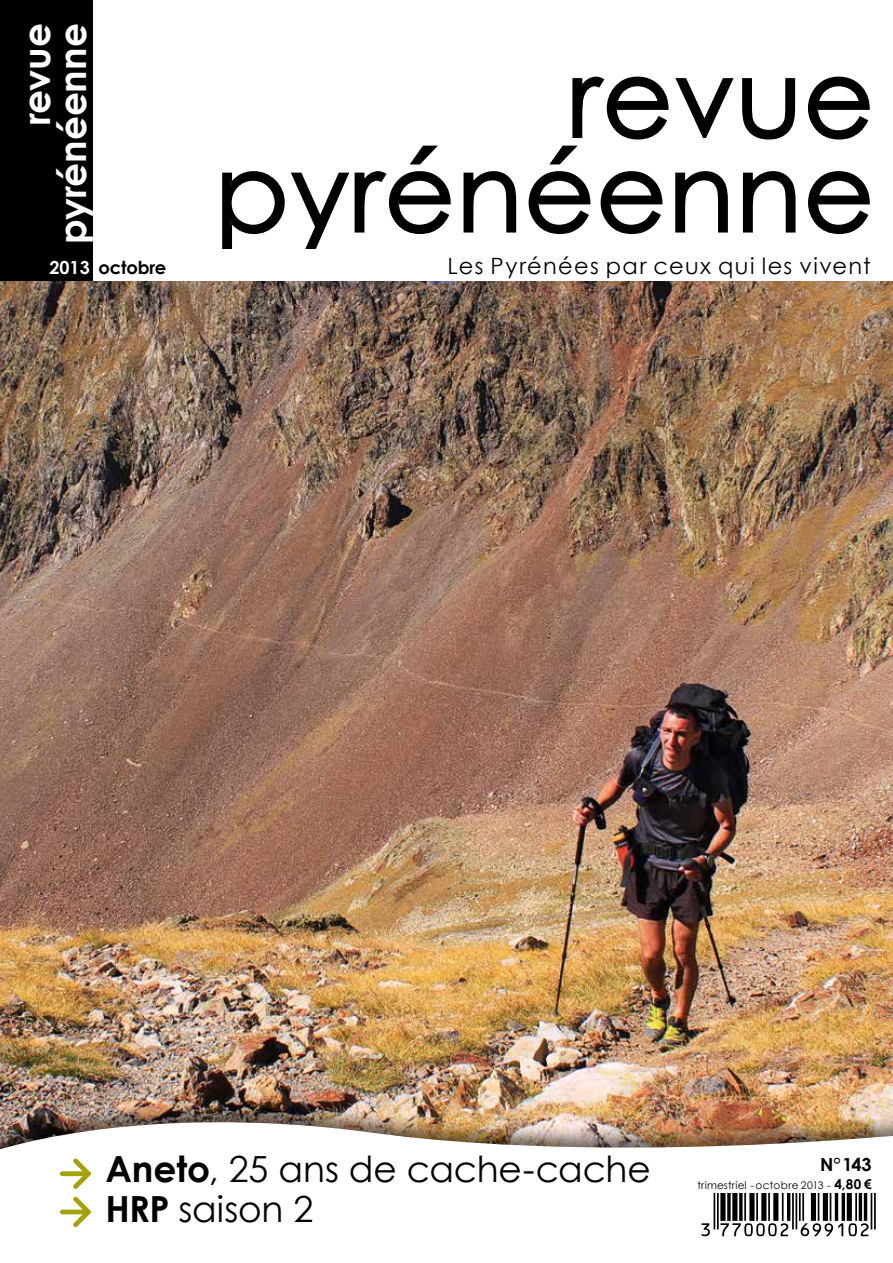
<style>
.page{position:relative;width:893px;height:1263px;background:#fff}
.page>*{position:absolute;margin:0;border:0;box-sizing:border-box;transform-origin:0 0}
.t1{font:700 37.5px/36px "Century Gothic";letter-spacing:-.005em;color:#fff;text-align:right}
.t2{font:36px "Century Gothic";letter-spacing:-.005em;color:#000}
.t3{font:22.5px "Century Gothic";letter-spacing:.06em;color:#000}
.t4{font:700 18px "Century Gothic";letter-spacing:-.005em;color:#000}
.t5{font:10.5px "Century Gothic";letter-spacing:.02em;color:#000}
.s1{color:#fff}
.s2{font-weight:700}
.s3{font-weight:700;font-size:13.5px}
</style>
<div class="page">
<img style="left:0;top:281px;width:893px;height:819px">
<img style="left:0;top:1100px;width:893px;height:137px">
<svg style="left:702px;top:1193px;width:174px;height:43px"></svg>
<div style="left:632px;top:1154px;width:261px;height:39px;background:#fff"></div>
<div style="left:0;top:0;width:93px;height:281px;background:#000"></div>
<svg style="left:675px;top:78px;width:59px;height:60px"></svg>
<svg style="left:742px;top:78px;width:53px;height:62px"></svg>
<svg style="left:222px;top:171px;width:63px;height:77px"></svg>
<svg style="left:291px;top:173px;width:58px;height:75px"></svg>
<svg style="left:464px;top:171px;width:52px;height:62px"></svg>
<svg style="left:675px;top:171px;width:53px;height:62px"></svg>
<svg style="left:743px;top:171px;width:53px;height:62px"></svg>
<svg style="left:410px;top:146px;width:28px;height:18px"></svg>
<svg style="left:355px;top:171px;width:96px;height:63px"></svg>
<svg style="left:529px;top:171px;width:61px;height:63px"></svg>
<svg style="left:549px;top:146px;width:29px;height:18px"></svg>
<svg style="left:601px;top:171px;width:61px;height:63px"></svg>
<svg style="left:808px;top:171px;width:62px;height:63px"></svg>
<svg style="left:572px;top:77px;width:97px;height:63px"></svg>
<svg style="left:808px;top:77px;width:62px;height:63px"></svg>
<div style="left:62px;top:1171px;width:25px;height:5px;background:#a4a10d"></div>
<svg style="left:69px;top:1154px;width:26px;height:77px"></svg>
<div style="left:62px;top:1209px;width:25px;height:5px;background:#a4a10d"></div>
<p class="t1" style="left:17px;top:244px;width:222px;rotate:-90deg">revue pyrénéenne</p>
<p class="t4" style="left:49px;top:254px;width:118px"><span class="s1">2013</span> octobre</p>
<p class="t3" style="left:447px;top:250px;width:425px">Les Pyrénées par ceux qui les vivent</p>
<p class="t2" style="left:105px;top:1143px;width:547px"><span class="s2">Aneto</span>, 25 ans de cache-cache</p>
<p class="t2" style="left:105px;top:1184px;width:210px"><span class="s2">HRP</span> saison 2</p>
<p class="t4" style="left:820px;top:1151px;width:53px">N°143</p>
<p class="t5" style="left:697px;top:1178px;width:176px">trimestriel - octobre 2013 - <span class="s3">4,80 €</span></p>
</div>
